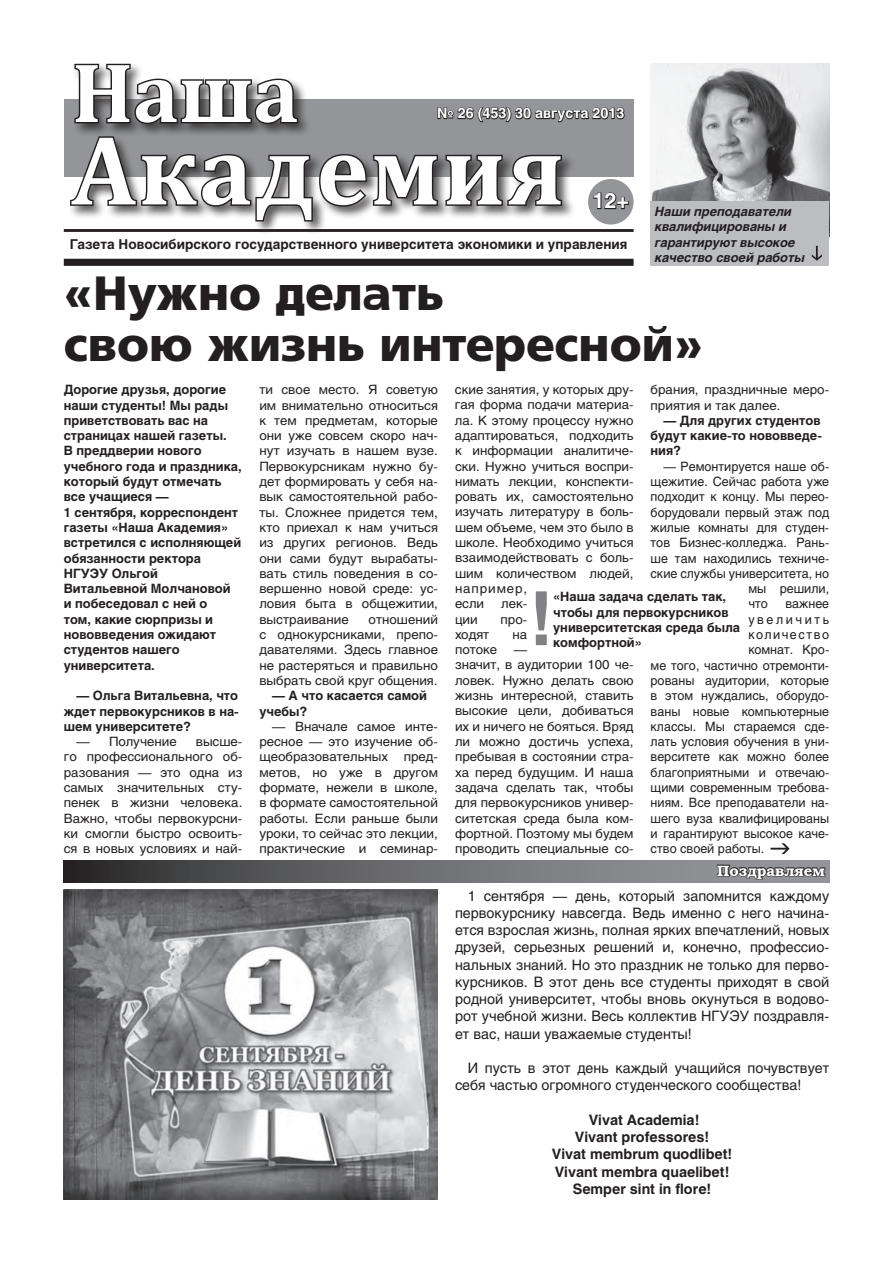
<style>
.page{position:relative;width:893px;height:1263px;background:#fff}
.page>*{position:absolute;margin:0;border:0;box-sizing:border-box;transform-origin:0 0}
.t1{font:700 99.45px "Cambria";letter-spacing:.02em;color:#fff}
.t2{font:700 85.2px "Cambria";color:#fff}
.t3{font:700 48px/51px "AG Foreigner";color:#231f20}
.t4{font:700 21.15px "Helios";color:#fff}
.t5{font:600 15px "Bookman C";color:#fff}
.t6{font:14.25px/17.2px "Helios";color:#231f20;text-align:justify}
.t7{font:700 14.25px/17.2px "Helios";color:#231f20;text-align:center}
.t8{font:700 14.25px "Helios";color:#fff}
.t9{font:700 13.5px "Helios";color:#231f20}
.t10{font:12.75px/15.3px "Helios";color:#231f20;text-align:justify;scale:1.04 1}
.t11{font:700 12.75px/15.3px "Helios";color:#231f20}
.t12{font:12.75px "Helios";color:#231f20}
.t13{font:italic 700 12.75px/15.3px "Helios";color:#231f20}
.t14{font:12.75px "Helios";letter-spacing:.125em;color:#231f20}
.t15{font:12.75px "Helios";letter-spacing:.205em;color:#231f20}
</style>
<div class="page">
<div style="left:64px;top:259px;width:570px;height:7px;background:#231f20"></div>
<div style="left:64px;top:99px;width:570px;height:77px;background:#939598"></div>
<div style="left:68px;top:62px;width:508px;height:173px;background:#231f20;opacity:.75"></div>
<svg style="left:73px;top:62px;width:227px;height:64px"></svg>
<svg style="left:69px;top:134px;width:494px;height:89px"></svg>
<svg style="left:437px;top:105px;width:188px;height:22px"></svg>
<hr style="left:64px;top:229px;width:570px;height:3px;background:#231f20">
<img style="left:651px;top:64px;width:178px;height:138px">
<div style="left:651px;top:202px;width:178px;height:64px;background:#bcbdc0"></div>
<div style="left:588px;top:179px;width:46px;height:46px;background:#939598;border-radius:50%"></div>
<svg style="left:593px;top:192px;width:36px;height:18px"></svg>
<svg style="left:812px;top:246px;width:10px;height:15px"></svg>
<svg style="left:64px;top:860px;width:765px;height:22px;background:#646467"></svg>
<svg style="left:716px;top:843px;width:110px;height:40px"></svg>
<svg style="left:536px;top:591px;width:11px;height:54px"></svg>
<img style="left:64px;top:889px;width:374px;height:310px">
<h2 class="t2" style="left:72px;top:33px;width:229px">Наша</h2>
<h1 class="t1" style="left:72px;top:100px;width:494px">Академия</h1>
<p class="t9" style="left:70px;top:237px;width:559px">Газета Новосибирского государственного университета экономики и управления</p>
<p class="t8" style="left:437px;top:105px;width:189px">№ 26 (453) 30 августа 2013</p>
<h3 class="t4" style="left:593px;top:189px;width:38px">12+</h3>
<p class="t13" style="left:655px;top:204px;width:151px">Наши преподаватели квалифицированы и гарантируют высокое качество своей работы</p>
<h3 class="t3" style="left:64px;top:268px;width:641px">«Нужно делать<br>свою жизнь интересной»</h3>
<p class="t11" style="left:64px;top:382px;width:179px">Дорогие друзья, дорогие наши студенты! Мы рады приветствовать вас на страницах нашей газеты.<br>В преддверии нового учебного года и праздника, который будут отмечать все учащиеся —<br>1 сентября, корреспондент газеты «Наша Академия» встретился с исполняющей обязанности ректора<br>НГУЭУ Ольгой<br>Витальевной Молчановой<br>и побеседовал с ней о<br>том, какие сюрпризы и нововведения ожидают студентов нашего университета.</p>
<p class="t11" style="left:64px;top:688px;width:177px;text-align:justify;text-indent:13px">— Ольга Витальевна, что ждет первокурсников в на&shy;шем университете?</p>
<p class="t10" style="left:77px;top:734px;width:98px">— Получение</p>
<p class="t10" style="left:259px;top:382px;width:173px">ти свое место. Я советую им внимательно относиться к тем предметам, которые они уже совсем скоро нач&shy;нут изучать в нашем вузе.<br>Первокурсникам нужно бу&shy;дет формировать у себя на&shy;вык самостоятельной рабо&shy;ты. Сложнее придется тем, кто приехал к нам учиться из других регионов. Ведь они сами будут вырабаты&shy;вать стиль поведения в со&shy;вершенно новой среде: ус&shy;ловия быта в общежитии, выстраивание</p>
<p class="t10" style="left:651px;top:382px;width:173px">брания, праздничные меро&shy;приятия и так далее.</p>
<p class="t11" style="left:651px;top:413px;width:173px;text-align:justify;text-indent:13px">— Для других студентов будут какие-то нововведе&shy;ния?</p>
<p class="t12" style="left:663px;top:459px;width:167px">— Ремонтируется наше об-</p>
<p class="t12" style="left:651px;top:474px;width:180px">щежитие. Сейчас работа уже</p>
<p class="t12" style="left:651px;top:489px;width:180px">подходит к концу. Мы перео-</p>
<p class="t12" style="left:651px;top:504px;width:180px">борудовали первый этаж под</p>
<p class="t12" style="left:651px;top:520px;width:180px">жилые комнаты для студен-</p>
<p class="t12" style="left:651px;top:535px;width:180px">тов Бизнес-колледжа. Рань-</p>
<p class="t12" style="left:651px;top:550px;width:180px">ше там находились техниче-</p>
<p class="t12" style="left:651px;top:566px;width:180px">ские службы университета, но</p>
<p class="t12" style="left:748px;top:581px;width:82px">мы решили,</p>
<p class="t12" style="left:748px;top:596px;width:21px">что</p>
<p class="t12" style="left:785px;top:596px;width:45px">важнее</p>
<p class="t15" style="left:748px;top:612px;width:82px">увеличить</p>
<p class="t14" style="left:748px;top:627px;width:82px">количество</p>
<p class="t12" style="left:748px;top:642px;width:82px">комнат. Кро-</p>
<p class="t12" style="left:651px;top:657px;width:180px">ме того, частично отремонти-</p>
<p class="t12" style="left:651px;top:673px;width:180px">рованы аудитории, которые</p>
<p class="t12" style="left:651px;top:688px;width:180px">в этом нуждались, оборудо-</p>
<p class="t12" style="left:651px;top:703px;width:180px">ваны новые компьютерные</p>
<p class="t12" style="left:651px;top:719px;width:180px">классы. Мы стараемся сде-</p>
<p class="t12" style="left:651px;top:734px;width:180px">лать условия обучения в уни-</p>
<p class="t12" style="left:651px;top:749px;width:180px">верситете как можно более</p>
<p class="t12" style="left:651px;top:765px;width:180px">благоприятными и отвечаю-</p>
<p class="t12" style="left:651px;top:780px;width:180px">щими современным требова-</p>
<p class="t12" style="left:651px;top:795px;width:180px">ниям. Все преподаватели на-</p>
<p class="t12" style="left:651px;top:810px;width:180px">шего вуза квалифицированы</p>
<p class="t12" style="left:651px;top:826px;width:180px">и гарантируют высокое каче-</p>
<p class="t12" style="left:651px;top:841px;width:115px">ство своей работы.</p>
<p class="t5" style="left:717px;top:862px;width:109px">Поздравляем</p>
<p class="t10" style="left:455px;top:382px;width:173px;text-align:left">ские занятия, у которых дру&shy;гая форма подачи материа&shy;ла. К этому процессу нужно адаптироваться, подходить к информации аналитиче&shy;ски. Нужно учиться воспри&shy;нимать лекции, конспекти&shy;ровать их, самостоятельно изучать литературу в боль&shy;шем объеме, чем это было в школе. Необходимо учиться взаимодействовать с боль&shy;шим количеством людей, например,<br>если</p>
<p class="t11" style="left:553px;top:589px;width:189px">«Наша задача сделать так, чтобы для первокурсников университетская среда была комфортной»</p>
<p class="t10" style="left:501px;top:596px;width:27px">лек-</p>
<p class="t10" style="left:259px;top:611px;width:173px;text-indent:109px">отношений с однокурсниками, препо&shy;давателями. Здесь главное не растеряться и правильно выбрать свой круг общения.</p>
<p class="t11" style="left:259px;top:688px;width:169px;text-indent:13px">— А что касается самой учебы?</p>
<p class="t10" style="left:259px;top:719px;width:173px;text-indent:13px">— Вначале самое инте&shy;ресное — это изучение об&shy;щеобразовательных пред&shy;метов, но уже в другом формате, нежели в школе, в формате самостоятельной работы. Если раньше были уроки, то сейчас это лекции, практические и семинар-</p>
<p class="t10" style="left:455px;top:611px;width:23px">ции</p>
<p class="t10" style="left:500px;top:611px;width:27px">про-</p>
<p class="t10" style="left:455px;top:627px;width:35px">ходят</p>
<p class="t10" style="left:512px;top:627px;width:16px">на</p>
<p class="t10" style="left:455px;top:642px;width:42px">потоке</p>
<p class="t10" style="left:455px;top:642px;width:173px;text-align:left;text-indent:59px">—<br>значит, в аудитории 100 че&shy;ловек. Нужно делать свою жизнь интересной, ставить высокие цели, добиваться их и ничего не бояться. Вряд ли можно достичь успеха, пребывая в состоянии стра&shy;ха перед будущим. И наша задача сделать так, чтобы для первокурсников универ&shy;ситетская среда была ком&shy;фортной. Поэтому мы будем проводить специальные со-</p>
<p class="t10" style="left:64px;top:734px;width:173px;text-indent:132px">высше&shy;го профессионального об&shy;разования — это одна из самых значительных сту&shy;пенек в жизни человека.<br>Важно, чтобы первокурсни&shy;ки смогли быстро освоить&shy;ся в новых условиях и най-</p>
<p class="t6" style="left:455px;top:887px;width:376px;text-indent:13px">1 сентября — день, который запомнится каждому первокурснику навсегда. Ведь именно с него начина&shy;ется взрослая жизнь, полная ярких впечатлений, новых друзей, серьезных решений и, конечно, профессио&shy;нальных знаний. Но это праздник не только для перво&shy;курсников. В этот день все студенты приходят в свой родной университет, чтобы вновь окунуться в водово&shy;рот учебной жизни. Весь коллектив НГУЭУ поздравля&shy;ет вас, наши уважаемые студенты!</p>
<p class="t6" style="left:455px;top:1059px;width:376px;text-indent:13px">И пусть в этот день каждый учащийся почувствует себя частью огромного студенческого сообщества!</p>
<p class="t7" style="left:552px;top:1111px;width:182px">Vivat Academia!<br>Vivant professores!<br>Vivat membrum quodlibet!<br>Vivant membra quaelibet!<br>Semper sint in flore!</p>
</div>
